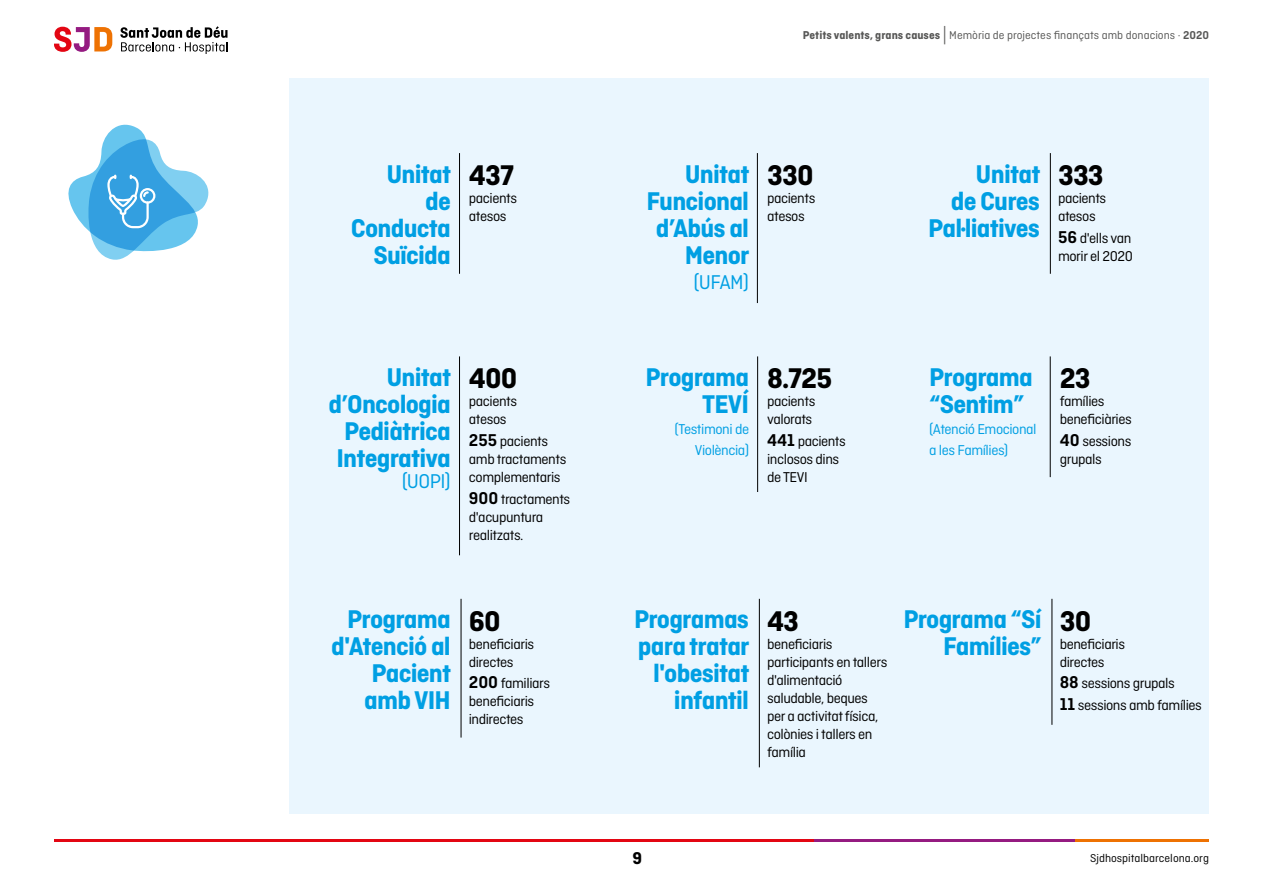
<style>
.page{position:relative;width:1263px;height:893px;background:#fff}
.page>*{position:absolute;margin:0;border:0;box-sizing:border-box;transform-origin:0 0}
.t1{font:700 30px "Ciutadella";letter-spacing:-.03em;color:#000}
.t2{font:700 27px/27px "Ciutadella";letter-spacing:-.03em;color:#009fe3;text-align:right}
.t3{font:21px "Ciutadella";letter-spacing:-.03em;color:#009fe3}
.t4{font:700 18px "Ciutadella";color:#000}
.t5{font:15px/18px "Ciutadella";letter-spacing:-.03em;color:#000}
.t6{font:15px/21px "Ciutadella";letter-spacing:-.03em;color:#009fe3;text-align:right}
.t7{font:12px "Ciutadella";color:#575756}
.t8{font:12px "Ciutadella";color:#000}
.s1{font-weight:600;font-size:18px}
.s2{font-weight:700}
.s3{font-weight:300;font-size:21px}
.s4{font-weight:600}
</style>
<div class="page">
<hr style="left:1075px;top:839px;width:134px;height:3px;background:#ee7203">
<hr style="left:813px;top:839px;width:262px;height:3px;background:#951b81">
<hr style="left:54px;top:839px;width:759px;height:3px;background:#e30613">
<svg style="left:120px;top:26px;width:107px;height:28px"></svg>
<svg style="left:54px;top:27px;width:58px;height:25px"></svg>
<div style="left:289px;top:79px;width:920px;height:735px;background:#eaf6fe"></div>
<svg style="left:68px;top:124px;width:141px;height:136px"></svg>
<hr style="left:459px;top:153px;width:1px;height:121px;background:#000">
<hr style="left:757px;top:356px;width:1px;height:136px;background:#000">
<hr style="left:1050px;top:356px;width:1px;height:121px;background:#000">
<hr style="left:461px;top:599px;width:1px;height:139px;background:#000">
<hr style="left:759px;top:599px;width:1px;height:168px;background:#000">
<hr style="left:1051px;top:599px;width:1px;height:126px;background:#000">
<hr style="left:757px;top:153px;width:1px;height:150px;background:#000">
<hr style="left:1050px;top:153px;width:1px;height:121px;background:#000">
<hr style="left:459px;top:356px;width:1px;height:199px;background:#000">
<h2 class="t2" style="left:351px;top:160px;width:102px">Unitat<br>de<br>Conducta<br>Suïcida</h2>
<h1 class="t1" style="left:469px;top:158px;width:47px">437</h1>
<p class="t5" style="left:469px;top:189px;width:50px">pacients atesos</p>
<h2 class="t2" style="left:328px;top:364px;width:124px">Unitat d’Oncologia<br>Pediàtrica<br>Integrativa</h2>
<h3 class="t3" style="left:402px;top:470px;width:51px">(UOPI)</h3>
<h1 class="t1" style="left:469px;top:361px;width:50px">400</h1>
<p class="t5" style="left:469px;top:392px;width:50px">pacients atesos</p>
<p class="t5" style="left:469px;top:432px;width:99px"><span class="s1">255</span> pacients amb tractaments complementaris</p>
<p class="t5" style="left:469px;top:490px;width:103px"><span class="s1">900</span> tractaments d'acupuntura realitzats.</p>
<h2 class="t2" style="left:331px;top:606px;width:121px">Programa d'Atenció al<br>Pacient amb VIH</h2>
<h1 class="t1" style="left:469px;top:603px;width:33px">60</h1>
<p class="t5" style="left:469px;top:635px;width:67px">beneficiaris directes</p>
<p class="t5" style="left:469px;top:674px;width:83px"><span class="s1">200</span> familiars beneficiaris indirectes</p>
<p class="t7" style="left:803px;top:29px;width:408px"><span class="s2">Petits valents, grans causes</span> <span class="s3">|</span> Memòria de projectes finançats amb donacions · <span class="s4">2020</span></p>
<h2 class="t2" style="left:646px;top:160px;width:105px">Unitat<br>Funcional d’Abús al<br>Menor</h2>
<h3 class="t3" style="left:694px;top:271px;width:57px">(UFAM)</h3>
<h1 class="t1" style="left:767px;top:158px;width:48px">330</h1>
<p class="t5" style="left:767px;top:189px;width:50px">pacients atesos</p>
<h2 class="t2" style="left:645px;top:364px;width:105px">Programa<br>TEVÍ</h2>
<p class="t6" style="left:675px;top:419px;width:76px">(Testimoni de<br>Violència)</p>
<h1 class="t1" style="left:767px;top:361px;width:67px">8.725</h1>
<p class="t5" style="left:767px;top:392px;width:50px">pacients valorats</p>
<p class="t5" style="left:767px;top:432px;width:80px"><span class="s1">441</span> pacients inclosos dins de TEVI</p>
<h2 class="t2" style="left:928px;top:160px;width:114px">Unitat<br>de Cures<br>Pal·liatives</h2>
<h1 class="t1" style="left:1058px;top:158px;width:47px">333</h1>
<p class="t5" style="left:1058px;top:189px;width:50px">pacients atesos</p>
<p class="t5" style="left:1058px;top:229px;width:76px"><span class="s1">56</span> d'ells van morir el 2020</p>
<h2 class="t2" style="left:929px;top:364px;width:105px;text-align:left">Programa “Sentim”</h2>
<p class="t6" style="left:929px;top:419px;width:109px;text-align:left">(Atenció Emocional a les Famílies)</p>
<h1 class="t1" style="left:1060px;top:361px;width:32px">23</h1>
<p class="t5" style="left:1060px;top:392px;width:74px">famílies beneficiàries</p>
<p class="t5" style="left:1060px;top:432px;width:73px"><span class="s1">40</span> sessions grupals</p>
<h2 class="t2" style="left:634px;top:606px;width:117px">Programas para tratar l'obesitat infantil</h2>
<h1 class="t1" style="left:767px;top:603px;width:34px">43</h1>
<p class="t5" style="left:767px;top:635px;width:122px">beneficiaris participants en tallers d'alimentació saludable, beques per a activitat física, colònies i tallers en família</p>
<h2 class="t2" style="left:903px;top:606px;width:140px">Programa “Sí<br>Famílies”</h2>
<h1 class="t1" style="left:1060px;top:603px;width:33px">30</h1>
<p class="t5" style="left:1060px;top:635px;width:67px">beneficiaris directes</p>
<p class="t5" style="left:1060px;top:672px;width:144px;line-height:21.6px"><span class="s1">88</span> sessions grupals<br><span class="s1">11</span> sessions amb famílies</p>
<p class="t4" style="left:632px;top:847px;width:11px">9</p>
<p class="t8" style="left:1090px;top:851px;width:120px">Sjdhospitalbarcelona.org</p>
</div>
